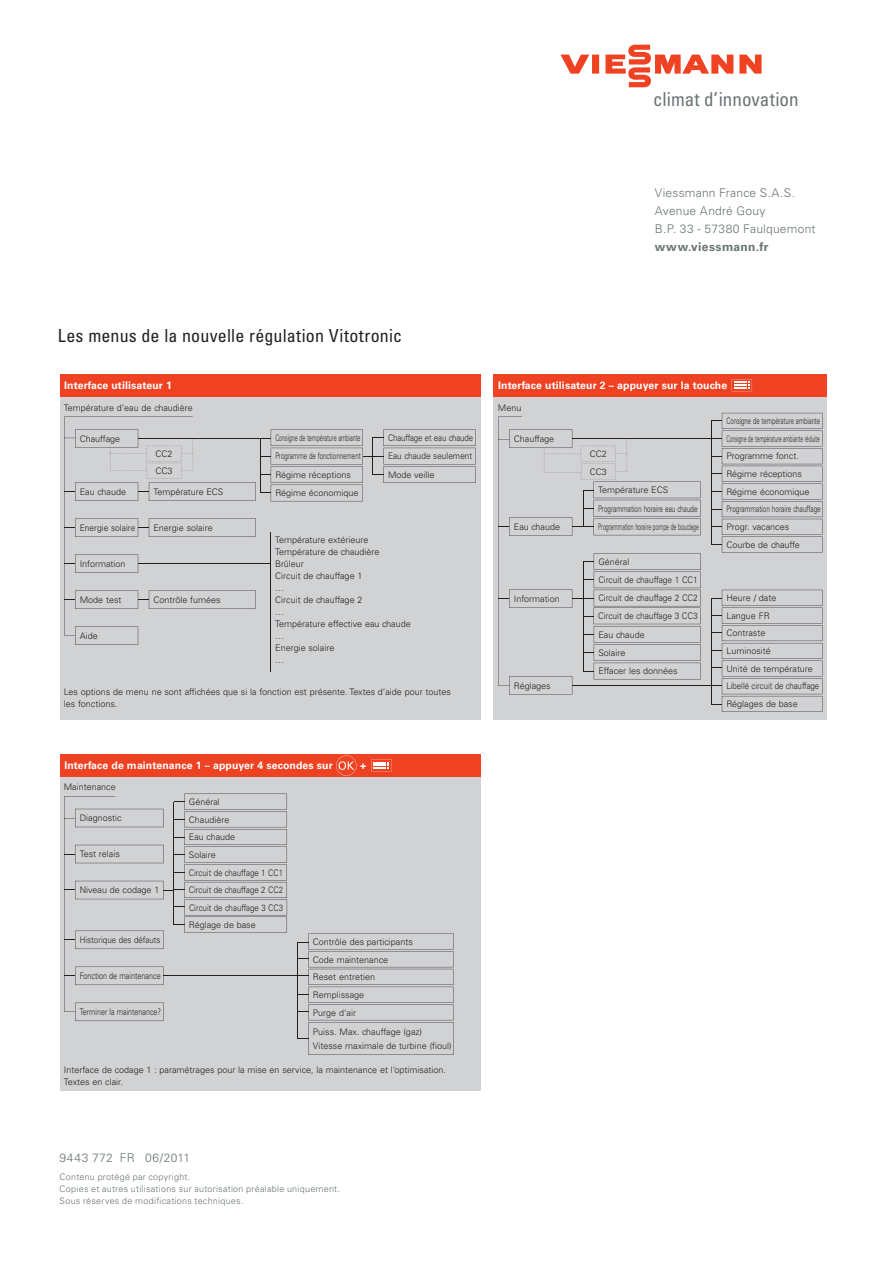
<style>
.page{position:relative;width:893px;height:1263px;background:#fff}
.page>*{position:absolute;margin:0;border:0;box-sizing:border-box;transform-origin:0 0}
.t1{font:condensed 19.05px "Univers";color:#697374}
.t2{font:condensed 18px "Univers LT Std";letter-spacing:.01em;color:#231f20}
.t3{font:300 12px/18px "Univers LT Std";letter-spacing:.02em;color:#697374}
.t4{font:700 12px "Univers LT Std";letter-spacing:.03em;color:#697374}
.t5{font:700 10.5px "Univers LT Std";letter-spacing:.01em;color:#fff}
.t6{font:300 9px/17.7px "Univers LT Std";color:#231f20}
.t7{font:300 9px/17.7px "Univers LT Std";color:#231f20;scale:.66 1}
.t8{font:300 9px/12px "Univers LT Std";letter-spacing:.03em;color:#697374}
.t9{font:300 9px/18.5px "Univers LT Std";color:#231f20;scale:.6 1}
.t10{font:300 9px/18.5px "Univers LT Std";color:#231f20;text-align:justify;scale:.87 1}
.t11{font:300 9px "Univers LT Std";color:#231f20;scale:.93 1}
.t12{font:300 9px "Univers LT Std";color:#231f20;scale:.79 1}
.t13{font:300 9px "Univers LT Std";color:#231f20;scale:.88 1}
.t14{font:300 9px "Univers LT Std";color:#231f20;scale:.8 1}
.t15{font:300 9px "Univers LT Std";color:#231f20;scale:.89 1}
.t16{font:300 9px "Univers LT Std";color:#231f20;scale:.94 1}
</style>
<div class="page">
<svg style="left:560px;top:45px;width:202px;height:43px"></svg>
<div style="left:60px;top:777px;width:420px;height:314px;background:#d1d2d4"></div>
<div style="left:60px;top:754px;width:420px;height:23px;background:#ef4222"></div>
<div style="left:60px;top:396px;width:420px;height:324px;background:#d1d2d4"></div>
<hr style="left:271px;top:532px;width:1px;height:139px;background:#231f20">
<svg style="left:64px;top:417px;width:412px;height:228px"></svg>
<div style="left:493px;top:396px;width:334px;height:324px;background:#d1d2d4"></div>
<div style="left:493px;top:374px;width:334px;height:22px;background:#ef4222"></div>
<svg style="left:732px;top:379px;width:20px;height:12px"></svg>
<hr style="left:572px;top:438px;width:139px;height:1px;background:#231f20">
<svg style="left:711px;top:413px;width:111px;height:139px"></svg>
<svg style="left:711px;top:590px;width:111px;height:122px"></svg>
<hr style="left:711px;top:599px;width:1px;height:105px;background:#231f20">
<hr style="left:572px;top:685px;width:139px;height:1px;background:#231f20">
<svg style="left:498px;top:417px;width:203px;height:277px"></svg>
<hr style="left:163px;top:976px;width:135px;height:1px;background:#231f20">
<svg style="left:299px;top:933px;width:155px;height:122px"></svg>
<hr style="left:298px;top:942px;width:1px;height:97px;background:#231f20">
<svg style="left:64px;top:794px;width:223px;height:227px"></svg>
<div style="left:60px;top:374px;width:420px;height:22px;background:#ef4222"></div>
<svg style="left:371px;top:759px;width:21px;height:12px"></svg>
<svg style="left:336px;top:755px;width:20px;height:21px"></svg>
<h1 class="t1" style="left:653px;top:87px;width:147px">climat d’innovation</h1>
<h3 class="t3" style="left:655px;top:183px;width:162px">Viessmann France S.A.S.<br>Avenue André Gouy<br>B.P. 33 - 57380 Faulquemont</h3>
<h3 class="t4" style="left:655px;top:239px;width:115px">www.viessmann.fr</h3>
<h2 class="t2" style="left:58px;top:324px;width:346px">Les menus de la nouvelle régulation Vitotronic</h2>
<p class="t5" style="left:64px;top:379px;width:109px">Interface utilisateur 1</p>
<p class="t6" style="left:64px;top:399px;width:131px">Température d’eau de chaudière</p>
<p class="t6" style="left:80px;top:430px;width:42px">Chauffage</p>
<p class="t6" style="left:156px;top:445px;width:19px">CC2</p>
<p class="t6" style="left:80px;top:483px;width:48px">Eau chaude</p>
<p class="t16" style="left:80px;top:522px;width:61px">Energie solaire</p>
<p class="t6" style="left:80px;top:555px;width:47px">Information</p>
<p class="t6" style="left:80px;top:591px;width:43px">Mode test</p>
<p class="t6" style="left:80px;top:627px;width:20px">Aide</p>
<p class="t6" style="left:156px;top:462px;width:19px">CC3</p>
<p class="t6" style="left:153px;top:483px;width:72px">Température ECS</p>
<p class="t6" style="left:153px;top:519px;width:61px">Energie solaire</p>
<p class="t6" style="left:153px;top:591px;width:69px">Contrôle fumées</p>
<p class="t9" style="left:275px;top:428px;width:144px">Consigne de température ambiante<br>Programme de fonctionnement<br>Régime réceptions<br>Régime économique</p>
<p class="t10" style="left:388px;top:428px;width:99px">Chauffage et eau chaude Eau chaude seulement Mode veille</p>
<p class="t6" style="left:275px;top:534px;width:137px;line-height:12px">Température extérieure<br>Température de chaudière<br>Brûleur<br>Circuit de chauffage 1<br>…<br>Circuit de chauffage 2<br>…<br>Température effective eau chaude …<br>Energie solaire<br>…</p>
<p class="t6" style="left:64px;top:685px;width:389px;line-height:12px">Les options de menu ne sont affichées que si la fonction est présente. Textes d‘aide pour toutes les fonctions.</p>
<p class="t5" style="left:64px;top:759px;width:270px">Interface de maintenance 1 – appuyer 4 secondes sur</p>
<p class="t5" style="left:360px;top:759px;width:8px">+</p>
<p class="t6" style="left:64px;top:778px;width:54px">Maintenance</p>
<p class="t6" style="left:80px;top:809px;width:44px">Diagnostic</p>
<p class="t6" style="left:80px;top:845px;width:42px">Test relais</p>
<p class="t6" style="left:80px;top:881px;width:81px">Niveau de codage 1</p>
<p class="t15" style="left:80px;top:934px;width:92px">Historique des défauts</p>
<p class="t14" style="left:80px;top:970px;width:103px">Fonction de maintenance</p>
<p class="t12" style="left:80px;top:1006px;width:104px">Terminer la maintenance?</p>
<p class="t6" style="left:189px;top:793px;width:96px">Général<br>Chaudière<br>Eau chaude<br>Solaire<br>Circuit de chauffage 1 CC1<br>Circuit de chauffage 2 CC2</p>
<p class="t6" style="left:189px;top:916px;width:68px">Réglage de base</p>
<p class="t13" style="left:189px;top:902px;width:109px">Circuit de chauffage 3 CC3</p>
<p class="t6" style="left:313px;top:933px;width:102px">Contrôle des participants<br>Code maintenance<br>Reset entretien<br>Remplissage<br>Purge d‘air</p>
<p class="t6" style="left:313px;top:1025px;width:140px;line-height:13.5px">Puiss. Max. chauffage (gaz)<br>Vitesse maximale de turbine (fioul)</p>
<p class="t6" style="left:64px;top:1063px;width:384px;line-height:12px">Interface de codage 1 : paramétrages pour la mise en service, la maintenance et l‘optimisation.<br>Textes en clair.</p>
<p class="t5" style="left:498px;top:379px;width:231px">Interface utilisateur 2 – appuyer sur la touche</p>
<p class="t6" style="left:498px;top:399px;width:25px">Menu</p>
<p class="t6" style="left:514px;top:430px;width:42px">Chauffage</p>
<p class="t7" style="left:726px;top:412px;width:144px">Consigne de température ambiante<br>Consigne de température ambiante réduite<br>Programme fonct.<br>Régime réceptions<br>Régime économique<br>Programmation horaire chauffage<br>Progr. vacances<br>Courbe de chauffe</p>
<p class="t6" style="left:590px;top:445px;width:19px">CC2</p>
<p class="t6" style="left:598px;top:480px;width:102px;line-height:18.6px">Température ECS<br>Programmation horaire eau chaude<br>Programmation horaire pompe de bouclage</p>
<p class="t6" style="left:590px;top:463px;width:19px">CC3</p>
<p class="t6" style="left:514px;top:518px;width:48px">Eau chaude</p>
<p class="t6" style="left:514px;top:590px;width:47px">Information</p>
<p class="t6" style="left:514px;top:677px;width:38px">Réglages</p>
<p class="t6" style="left:598px;top:553px;width:101px;line-height:18.1px">Général<br>Circuit de chauffage 1 CC1<br>Circuit de chauffage 2 CC2</p>
<p class="t6" style="left:598px;top:625px;width:81px;line-height:18.5px">Eau chaude<br>Solaire<br>Effacer les données</p>
<p class="t11" style="left:598px;top:610px;width:109px">Circuit de chauffage 3 CC3</p>
<p class="t6" style="left:726px;top:589px;width:94px">Heure / date<br>Langue FR<br>Contraste<br>Luminosité<br>Unité de température<br>Libellé circuit de chauffage<br>Réglages de base</p>
<h3 class="t3" style="left:60px;top:1149px;width:132px">9443 772 FR 06/2011</h3>
<p class="t8" style="left:60px;top:1171px;width:282px">Contenu protégé par copyright.<br>Copies et autres utilisations sur autorisation préalable uniquement.<br>Sous réserves de modifications techniques.</p>
</div>
